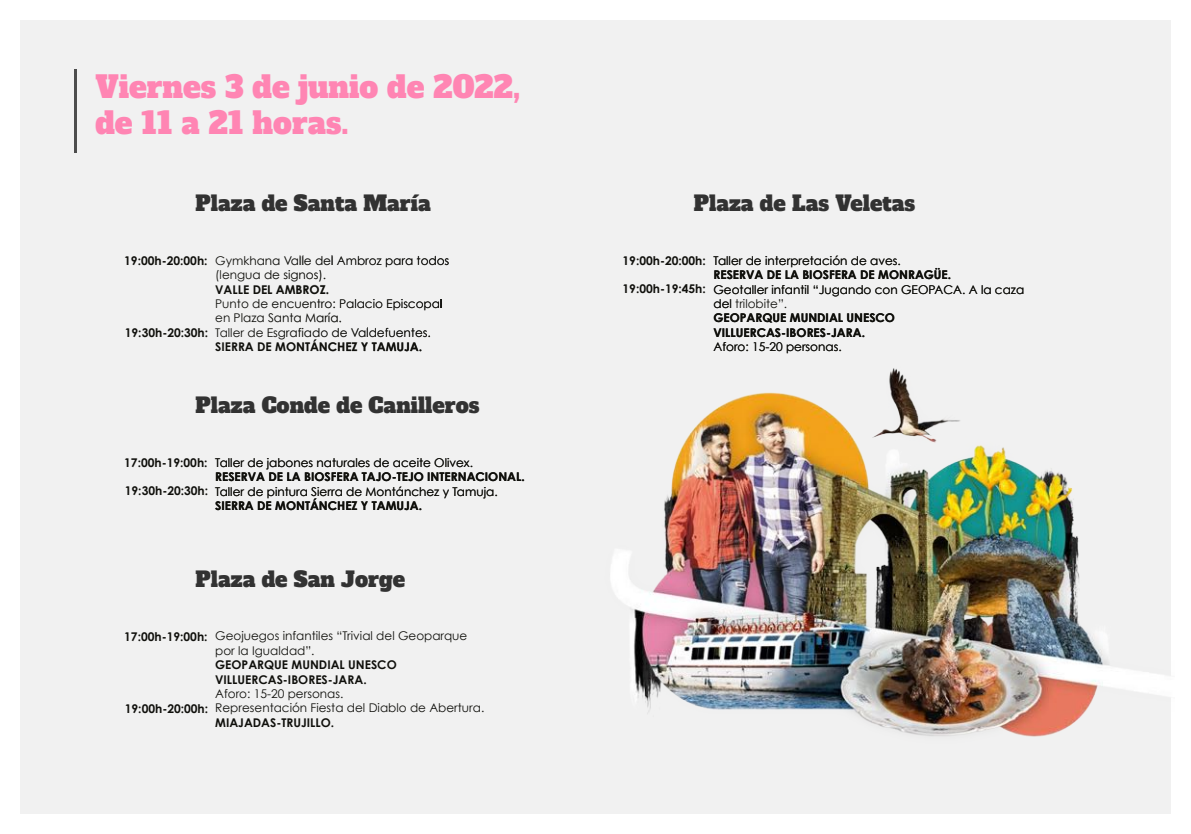
<style>
.page{position:relative;width:1191px;height:834px;background:#fff}
.page>*{position:absolute;margin:0;border:0;box-sizing:border-box;transform-origin:0 0}
.t1{font:29.8px/35.6px "Alfa Slab One";color:#ff85b3}
.t2{font:20.8px "Alfa Slab One";color:#323232}
.t3{font:12px/14.4px "Century Gothic";color:#10100c}
.t4{font:700 12px/14.4px "Century Gothic";color:#10100c}
</style>
<div class="page">
<div style="left:20px;top:20px;width:1151px;height:794px;background:#f1f1f1"></div>
<svg style="left:215px;top:256px;width:234px;height:66px"></svg>
<svg style="left:215px;top:328px;width:215px;height:23px"></svg>
<hr style="left:75px;top:69px;width:2px;height:83px;background:#4d4d4d">
<img style="left:595px;top:357px;width:576px;height:392px">
<h1 class="t1" style="left:95px;top:66px;width:426px">Viernes 3 de junio de 2022, de 11 a 21 horas.</h1>
<h2 class="t2" style="left:195px;top:185px;width:237px">Plaza de Santa María</h2>
<p class="t3" style="left:215px;top:253px;width:235px">Gymkhana Valle del Ambroz para todos (lengua de signos).</p>
<p class="t4" style="left:215px;top:281px;width:115px">VALLE DEL AMBROZ.</p>
<p class="t3" style="left:215px;top:296px;width:229px">Punto de encuentro: Palacio Episcopal en Plaza Santa María.<br>Taller de Esgrafiado de Valdefuentes.</p>
<p class="t4" style="left:215px;top:339px;width:208px">SIERRA DE MONTÁNCHEZ Y TAMUJA.</p>
<p class="t4" style="left:124px;top:253px;width:85px">19:00h-20:00h:</p>
<p class="t4" style="left:125px;top:325px;width:85px">19:30h-20:30h:</p>
<h2 class="t2" style="left:195px;top:387px;width:286px">Plaza Conde de Canilleros</h2>
<p class="t3" style="left:215px;top:455px;width:259px">Taller de jabones naturales de aceite Olivex.</p>
<p class="t4" style="left:215px;top:469px;width:311px">RESERVA DE LA BIOSFERA TAJO-TEJO INTERNACIONAL.</p>
<p class="t3" style="left:215px;top:484px;width:284px">Taller de pintura Sierra de Montánchez y Tamuja.</p>
<p class="t4" style="left:215px;top:498px;width:208px">SIERRA DE MONTÁNCHEZ Y TAMUJA.</p>
<p class="t4" style="left:124px;top:455px;width:85px">17:00h-19:00h:</p>
<p class="t4" style="left:125px;top:483px;width:85px">19:30h-20:30h:</p>
<h2 class="t2" style="left:195px;top:560px;width:211px">Plaza de San Jorge</h2>
<p class="t4" style="left:124px;top:628px;width:85px">17:00h-19:00h:</p>
<p class="t4" style="left:125px;top:700px;width:85px">19:00h-20:00h:</p>
<p class="t3" style="left:215px;top:628px;width:254px">Geojuegos infantiles “Trivial del Geoparque por la Igualdad”.</p>
<p class="t4" style="left:215px;top:657px;width:183px">GEOPARQUE MUNDIAL UNESCO<br>VILLUERCAS-IBORES-JARA.</p>
<p class="t3" style="left:215px;top:686px;width:271px">Aforo: 15-20 personas.<br>Representación Fiesta del Diablo de Abertura.</p>
<p class="t4" style="left:215px;top:714px;width:121px">MIAJADAS-TRUJILLO.</p>
<h2 class="t2" style="left:694px;top:185px;width:223px">Plaza de Las Veletas</h2>
<p class="t4" style="left:622px;top:253px;width:85px">19:00h-20:00h:</p>
<p class="t4" style="left:622px;top:281px;width:85px">19:00h-19:45h:</p>
<p class="t3" style="left:713px;top:253px;width:189px">Taller de interpretación de aves.</p>
<p class="t4" style="left:713px;top:267px;width:239px">RESERVA DE LA BIOSFERA DE MONRAGÜE.</p>
<p class="t3" style="left:713px;top:282px;width:312px">Geotaller infantil “Jugando con GEOPACA. A la caza</p>
<p class="t4" style="left:713px;top:310px;width:183px">GEOPARQUE MUNDIAL UNESCO<br>VILLUERCAS-IBORES-JARA.</p>
<p class="t3" style="left:713px;top:339px;width:130px">Aforo: 15-20 personas.</p>
<p class="t3" style="left:713px;top:296px;width:75px">del trilobite”.</p>
</div>
